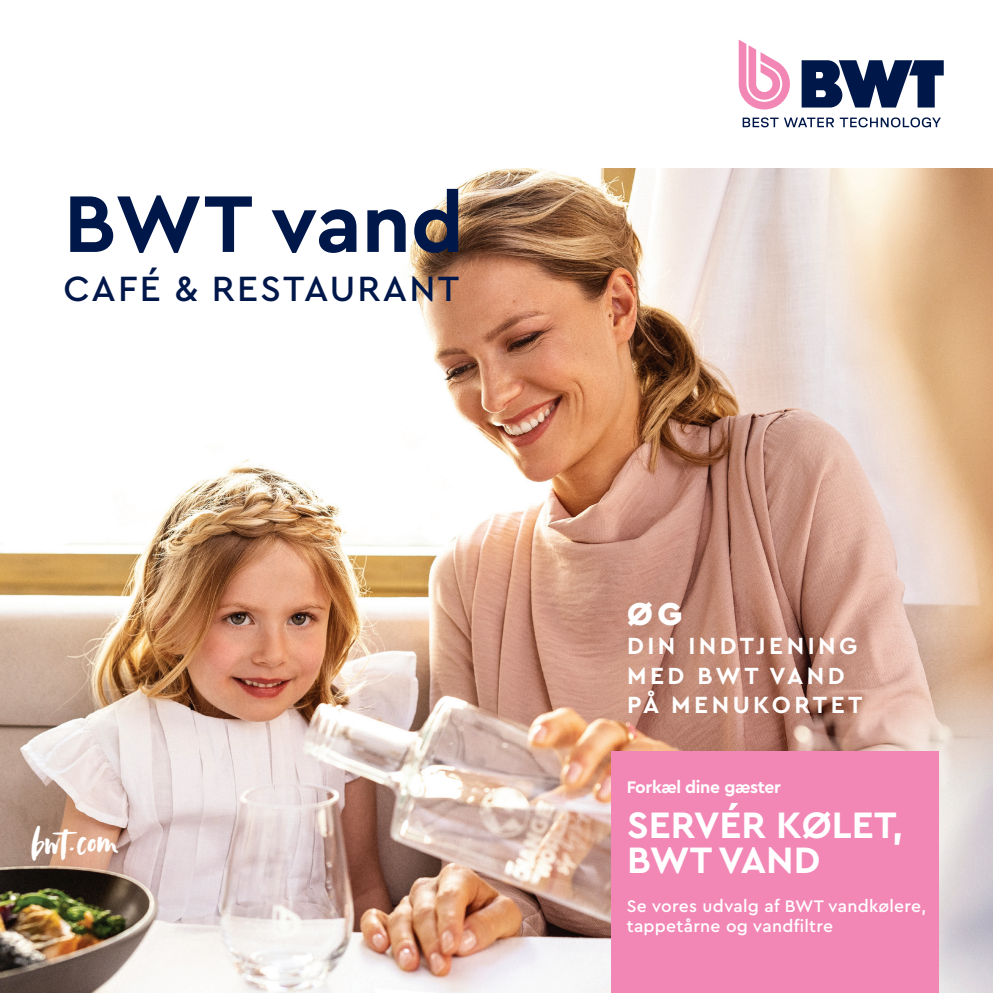
<style>
.page{position:relative;width:993px;height:993px;background:#fff}
.page>*{position:absolute;margin:0;border:0;box-sizing:border-box;transform-origin:0 0}
.t1{font:700 84px "Cera PRO";color:#00174a}
.t2{font:42px "Avallon";color:#fff}
.t3{font:700 38.5px/35px "Cera PRO";color:#fff}
.t4{font:500 36.75px "Cera PRO";letter-spacing:.06em;color:#00174a}
.t5{font:900 33.25px "Cera PRO";color:#fff}
.t6{font:700 24.5px/29.4px "Cera PRO";letter-spacing:.14em;color:#fff}
.t7{font:500 17.5px/19.6px "Cera PRO";letter-spacing:.015em;color:#fff}
.t8{font:700 17.5px "Cera PRO";letter-spacing:-.02em;color:#fff}
</style>
<div class="page">
<img style="left:0;top:169px;width:992px;height:823px">
<div style="left:610px;top:750px;width:328px;height:242px;background:#f287b6"></div>
<svg style="left:742px;top:117px;width:91px;height:10px"></svg>
<svg style="left:839px;top:117px;width:101px;height:10px"></svg>
<svg style="left:801px;top:60px;width:142px;height:47px"></svg>
<svg style="left:738px;top:40px;width:51px;height:69px"></svg>
<h1 class="t1" style="left:64px;top:168px;width:401px">BWT vand</h1>
<h3 class="t4" style="left:63px;top:264px;width:397px">CAFÉ &amp; RESTAURANT</h3>
<h2 class="t2" style="left:31px;top:814px;width:88px">bwt.com</h2>
<h3 class="t5" style="left:627px;top:591px;width:57px">ØG</h3>
<h3 class="t6" style="left:626px;top:630px;width:237px">DIN INDTJENING<br>MED BWT VAND<br>PÅ MENUKORTET</h3>
<p class="t8" style="left:626px;top:775px;width:155px">Forkæl dine gæster</p>
<h3 class="t3" style="left:627px;top:806px;width:277px">SERVÉR KØLET,<br>BWT VAND</h3>
<p class="t7" style="left:626px;top:895px;width:301px">Se vores udvalg af BWT vandkølere, tappetårne og vandfiltre</p>
</div>
